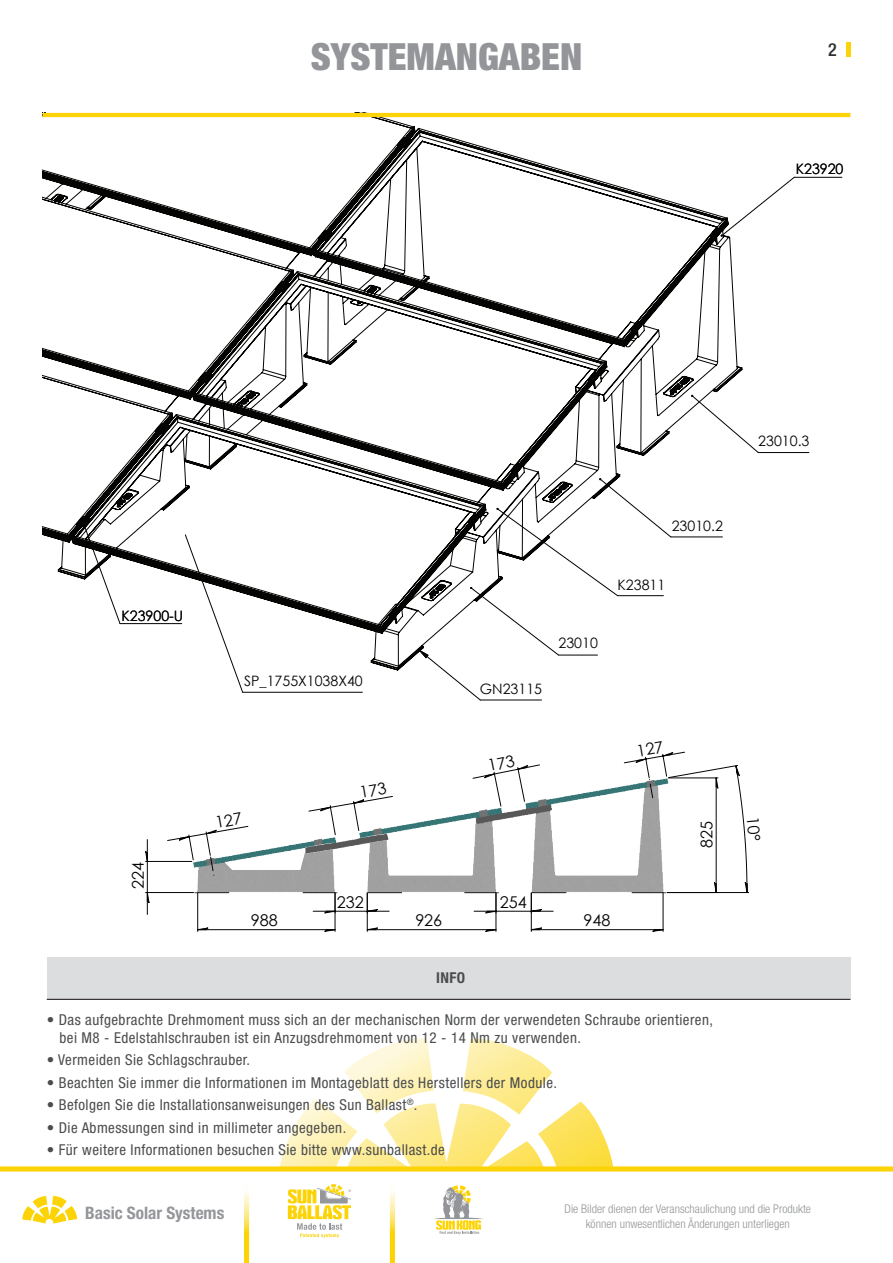
<style>
.page{position:relative;width:893px;height:1263px;background:#fff}
.page>*{position:absolute;margin:0;border:0;box-sizing:border-box;transform-origin:0 0}
.t1{font:900 condensed 37.5px "Helvetica Neue LT Pro";color:#939598}
.t2{font:500 condensed 18px "Helvetica Neue LT Pro";color:#2e2f2f}
.t3{font:700 condensed 17.25px "Helvetica Neue LT Pro";color:#949699}
.t4{font:16.2px "Century Gothic";color:#040503}
.t5{font:condensed 15px/18px "Helvetica Neue LT Pro";letter-spacing:.03em;color:#4b4c4d}
.t6{font:700 condensed 15px "Helvetica Neue LT Pro";color:#4b4c4d}
.t7{font:14.4px "Century Gothic";color:#040503}
.t8{font:300 condensed 12px/15px "Helvetica Neue LT Pro";color:#939598;text-align:center}
</style>
<div class="page">
<hr style="left:846px;top:43px;width:4px;height:14px;background:#fcd308">
<div style="left:0;top:1166px;width:893px;height:5px;background:#fcd306"></div>
<svg style="left:22px;top:1196px;width:55px;height:27px"></svg>
<svg style="left:244px;top:1192px;width:5px;height:71px"></svg>
<svg style="left:390px;top:1192px;width:5px;height:71px"></svg>
<svg style="left:279px;top:1038px;width:335px;height:129px"></svg>
<svg style="left:434px;top:1185px;width:49px;height:49px"></svg>
<svg style="left:288px;top:1184px;width:63px;height:54px"></svg>
<svg style="left:43px;top:117px;width:699px;height:553px"></svg>
<svg style="left:83px;top:523px;width:38px;height:101px"></svg>
<hr style="left:120px;top:623px;width:62px;height:1px;background:#040503">
<svg style="left:185px;top:534px;width:58px;height:159px"></svg>
<hr style="left:243px;top:692px;width:119px;height:1px;background:#040503">
<svg style="left:723px;top:177px;width:71px;height:59px"></svg>
<hr style="left:794px;top:177px;width:48px;height:1px;background:#040503">
<svg style="left:404px;top:130px;width:268px;height:571px"></svg>
<svg style="left:723px;top:395px;width:36px;height:58px"></svg>
<hr style="left:758px;top:452px;width:51px;height:1px;background:#040503">
<svg style="left:405px;top:131px;width:318px;height:527px"></svg>
<img style="left:173px;top:762px;width:490px;height:151px">
<img style="left:312px;top:839px;width:24px;height:14px">
<img style="left:305px;top:840px;width:24px;height:15px">
<img style="left:381px;top:835px;width:8px;height:9px">
<img style="left:358px;top:835px;width:23px;height:10px">
<hr style="left:335px;top:893px;width:1px;height:38px;background:#040503">
<hr style="left:197px;top:893px;width:1px;height:38px;background:#040503">
<hr style="left:496px;top:893px;width:1px;height:38px;background:#040503">
<hr style="left:367px;top:893px;width:1px;height:38px;background:#040503">
<hr style="left:663px;top:893px;width:1px;height:38px;background:#040503">
<hr style="left:531px;top:893px;width:1px;height:38px;background:#040503">
<hr style="left:146px;top:892px;width:48px;height:1px;background:#040503">
<hr style="left:146px;top:861px;width:46px;height:1px;background:#040503">
<svg style="left:197px;top:927px;width:139px;height:5px"></svg>
<svg style="left:366px;top:927px;width:298px;height:5px"></svg>
<svg style="left:313px;top:893px;width:76px;height:21px"></svg>
<svg style="left:145px;top:839px;width:5px;height:75px"></svg>
<svg style="left:474px;top:893px;width:79px;height:21px"></svg>
<hr style="left:43px;top:113px;width:807px;height:4px;background:#fcd308">
<div style="left:47px;top:957px;width:803px;height:42px;background:#dcdddf"></div>
<hr style="left:47px;top:999px;width:803px;height:1px;background:#231f20">
<svg style="left:308px;top:782px;width:85px;height:53px"></svg>
<svg style="left:167px;top:812px;width:82px;height:64px"></svg>
<svg style="left:624px;top:751px;width:126px;height:149px"></svg>
<svg style="left:472px;top:762px;width:68px;height:45px"></svg>
<h1 class="t1" style="left:311px;top:33px;width:273px">SYSTEMANGABEN</h1>
<p class="t2" style="left:828px;top:39px;width:10px">2</p>
<p class="t7" style="left:796px;top:159px;width:49px">K23920</p>
<p class="t7" style="left:121px;top:605px;width:63px">K23900-U</p>
<p class="t7" style="left:244px;top:671px;width:120px">SP_1755X1038X40</p>
<p class="t7" style="left:480px;top:679px;width:64px">GN23115</p>
<p class="t7" style="left:559px;top:633px;width:41px">23010</p>
<p class="t7" style="left:672px;top:515px;width:53px">23010.2</p>
<p class="t7" style="left:618px;top:574px;width:49px">K23811</p>
<p class="t7" style="left:758px;top:431px;width:53px">23010.3</p>
<p class="t4" style="left:127px;top:889px;width:28px;rotate:-90deg">224</p>
<p class="t4" style="left:337px;top:890px;width:28px">232</p>
<p class="t4" style="left:500px;top:890px;width:28px">254</p>
<p class="t4" style="left:251px;top:909px;width:28px">988</p>
<p class="t4" style="left:415px;top:909px;width:28px">926</p>
<p class="t4" style="left:584px;top:909px;width:28px">948</p>
<p class="t4" style="left:695px;top:848px;width:28px;rotate:-90deg">825</p>
<p class="t6" style="left:436px;top:969px;width:31px">INFO</p>
<p class="t5" style="left:60px;top:1010px;width:655px;text-indent:-13px">• Das aufgebrachte Drehmoment muss sich an der mechanischen Norm der verwendeten Schraube orientieren, bei M8 - Edelstahlschrauben ist ein Anzugsdrehmoment von 12 - 14 Nm zu verwenden.</p>
<p class="t5" style="left:47px;top:1051px;width:205px">• Vermeiden Sie Schlagschrauber.</p>
<p class="t5" style="left:47px;top:1073px;width:512px">• Beachten Sie immer die Informationen im Montageblatt des Herstellers der Module.</p>
<p class="t5" style="left:47px;top:1096px;width:372px">• Befolgen Sie die Installationsanweisungen des Sun Ballast<sup>®</sup>.</p>
<p class="t5" style="left:47px;top:1118px;width:301px">• Die Abmessungen sind in millimeter angegeben.</p>
<p class="t5" style="left:47px;top:1141px;width:399px">• Für weitere Informationen besuchen Sie bitte www.sunballast.de</p>
<p class="t3" style="left:85px;top:1202px;width:141px">Basic Solar Systems</p>
<p class="t8" style="left:565px;top:1201px;width:248px">Die Bilder dienen der Veranschaulichung und die Produkte können unwesentlichen Änderungen unterliegen</p>
</div>
